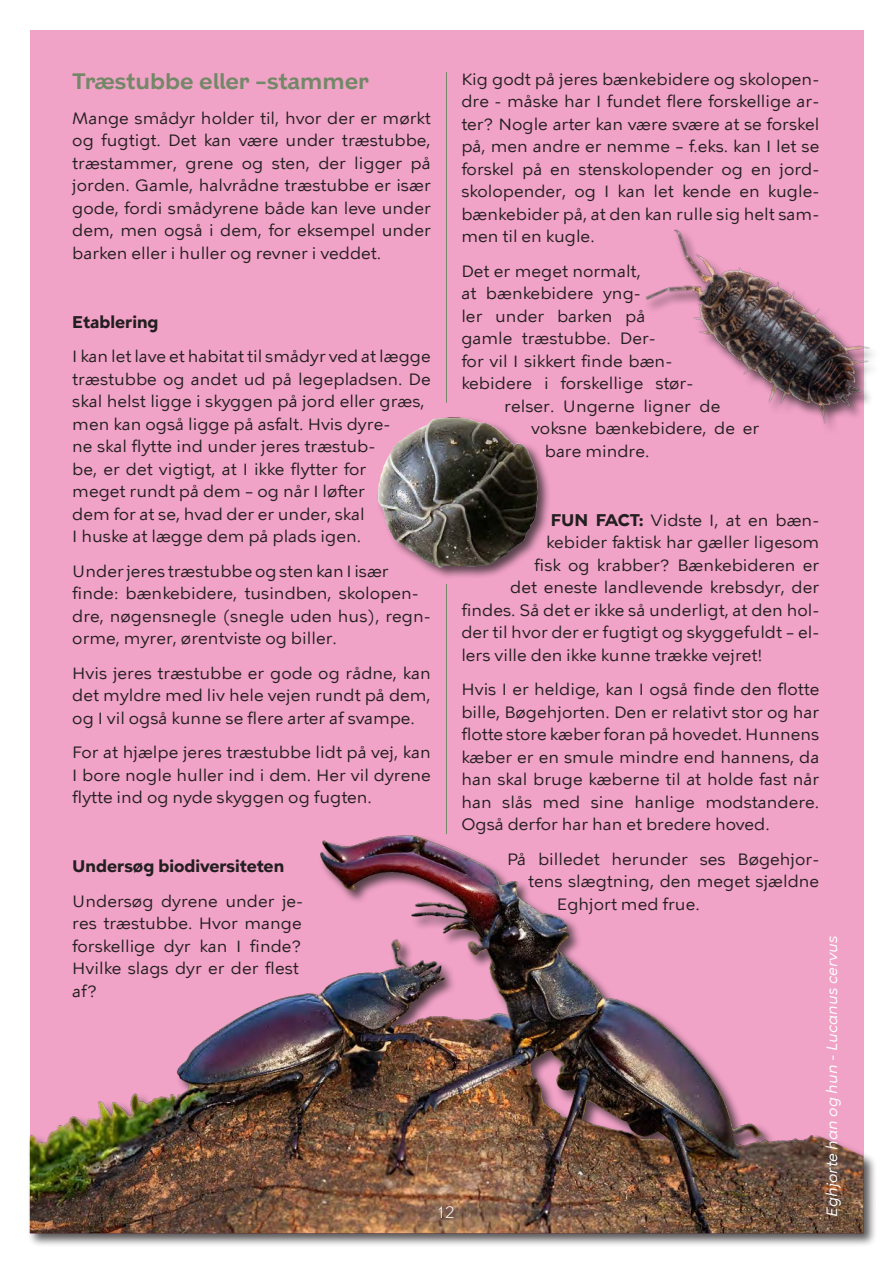
<style>
.page{position:relative;width:893px;height:1263px;background:#fff}
.page>*{position:absolute;margin:0;border:0;box-sizing:border-box;transform-origin:0 0}
.t1{font:600 22.5px "KBH";color:#728867}
.t2{font:16.5px/22.5px "KBH Tekst 2";color:#231f20;text-align:justify}
.t3{font:16.5px "KBH Tekst";color:#231f20}
.t4{font:700 16.5px "KBH Tekst";color:#231f20}
.t5{font:300 16.5px "KBH";color:#fff}
.t6{font:italic 15px "KBH Tekst";color:#fff}
.s1{font-family:"KBH Tekst"}
.s2{font-family:"KBH Tekst";font-weight:700}
</style>
<div class="page">
<div style="left:30px;top:30px;width:833px;height:1203px;background:#f1a2c7"></div>
<div style="left:376px;top:415px;width:175px;height:165px;background:#231f20;opacity:.75"></div>
<img style="left:374px;top:408px;width:170px;height:170px;border-radius:85px">
<img style="left:645px;top:227px;width:228px;height:208px">
<hr style="left:446px;top:584px;width:1px;height:250px;background:#728867">
<hr style="left:446px;top:72px;width:1px;height:330px;background:#728867">
<div style="left:28px;top:834px;width:849px;height:413px;background:#231f20;opacity:.75"></div>
<img style="left:30px;top:834px;width:833px;height:399px">
<h2 class="t1" style="left:72px;top:67px;width:298px">Træstubbe eller –stammer</h2>
<p class="t2" style="left:72px;top:106px;width:360px">Mange smådyr holder til, hvor der er mørkt og fugtigt. Det kan være under træstubbe, træstammer, grene og sten, der ligger på jorden. Gamle, halvrådne træstubbe er især gode, fordi smådyrene både kan leve under dem, men også i dem, for eksempel under <span class="s1">barken eller i huller og revner i veddet.</span></p>
<h3 class="t4" style="left:72px;top:312px;width:88px">Etablering</h3>
<p class="t2" style="left:72px;top:345px;width:360px;text-align:left"><span class="s1">I kan let lave et habitat til smådyr ved at lægge </span>træstubbe og andet ud på legepladsen. De skal helst ligge i skyggen på jord eller græs, <span class="s1">men kan også ligge på asfalt. Hvis dyre-<br></span>ne skal flytte ind under jeres træstub<span class="s1">-<br></span>be, er det vigtigt, at I ikke flytter for<br>meget rundt på dem – og når I løfter<br>dem for at se, hvad der er under, skal<br><span class="s1">I huske at lægge dem på plads igen.</span></p>
<p class="t2" style="left:72px;top:560px;width:360px;text-align:left"><span class="s1">Under jeres træstubbe og sten kan I især </span>finde: bænkebidere, tusindben, skolopen&shy;dre, nøgensnegle (snegle uden hus), regn&shy;orme, myrer, <span class="s1">ørentviste og biller.</span></p>
<p class="t2" style="left:72px;top:662px;width:360px">Hvis jeres træstubbe er gode og rådne, kan det myldre med liv hele vejen rundt på dem, og I vil også kunne se flere arter af svampe.</p>
<p class="t2" style="left:72px;top:741px;width:360px">For at hjælpe jeres træstubbe lidt på vej, kan <span class="s1">I bore nogle huller ind i dem. Her vil dyrene </span>flytte ind og nyde skyggen og fugten.</p>
<h3 class="t4" style="left:72px;top:856px;width:213px">Undersøg biodiversiteten</h3>
<p class="t2" style="left:72px;top:890px;width:232px;text-align:left"><span class="s1">Undersøg dyrene under je&shy;res træstubbe. Hvor mange </span>forskellige dyr kan I finde?<br>Hvilke slags dyr er der flest af?</p>
<p class="t2" style="left:461px;top:67px;width:359px"><span class="s1">Kig godt på jeres bænkebidere og skolopen&shy;</span>dre - måske har I fundet flere forskellige ar&shy;ter? Nogle arter kan være svære at se forskel på, men andre er nemme – f.eks. kan I let se <span class="s1">forskel på en stenskolopender og en jord&shy;</span>skolopender, og I kan let kende en kugle&shy;bænkebider på, at den kan rulle sig helt sam&shy;<span class="s1">men til en kugle.</span></p>
<p class="t2" style="left:461px;top:260px;width:181px">Det er meget normalt,</p>
<p class="t3" style="left:461px;top:283px;width:181px">at bænkebidere yng-</p>
<p class="t3" style="left:461px;top:306px;width:185px">ler under barken på</p>
<p class="t2" style="left:461px;top:327px;width:196px">gamle træstubbe. Der<span class="s1">-</span></p>
<p class="t2" style="left:461px;top:350px;width:212px">for vil I sikkert finde bæn<span class="s1">-</span></p>
<p class="t3" style="left:461px;top:373px;width:233px">kebidere i forskellige stør-</p>
<p class="t3" style="left:504px;top:396px;width:218px">relser. Ungerne ligner de</p>
<p class="t2" style="left:531px;top:417px;width:230px">voksne bænkebidere, de er</p>
<p class="t3" style="left:545px;top:441px;width:106px">bare mindre.</p>
<p class="t2" style="left:551px;top:509px;width:270px"><span class="s2">FUN FACT:</span> Vidste I, at en bæn<span class="s1">-</span></p>
<p class="t3" style="left:546px;top:532px;width:274px">kebider faktisk har gæller ligesom</p>
<p class="t2" style="left:534px;top:554px;width:287px">fisk og krabber? B<span class="s1">ænkebideren er</span></p>
<p class="t2" style="left:510px;top:576px;width:311px">det eneste landlevende krebsdyr, der</p>
<p class="t2" style="left:461px;top:599px;width:359px">findes. Så det er ikke så underligt, at den hol<span class="s1">-</span></p>
<p class="t3" style="left:461px;top:622px;width:359px">der til hvor der er fugtigt og skyggefuldt – el-</p>
<p class="t3" style="left:461px;top:645px;width:302px">lers ville den ikke kunne trække vejret!</p>
<p class="t2" style="left:461px;top:678px;width:359px">Hvis I er heldige, kan I også finde den flotte bille, Bøgehjorten. Den er relativt stor og har flotte store kæber foran på hovedet. Hunnens kæber er en smule mindre end hannens, da <span class="s1">han skal bruge kæberne til at holde fast når han slås med sine hanlige modstandere.<br></span>Også derfor har han et bredere hoved.</p>
<p class="t3" style="left:507px;top:849px;width:313px">På billedet herunder ses Bøgehjor-</p>
<p class="t2" style="left:528px;top:870px;width:292px">tens slægtning, den meget sjældne</p>
<p class="t3" style="left:557px;top:894px;width:144px">Eghjort med frue.</p>
<p class="t5" style="left:438px;top:1202px;width:19px">12</p>
<p class="t6" style="left:823px;top:1217px;width:283px;rotate:-90deg">Eghjorte han og hun - Lucanus cervus</p>
</div>
